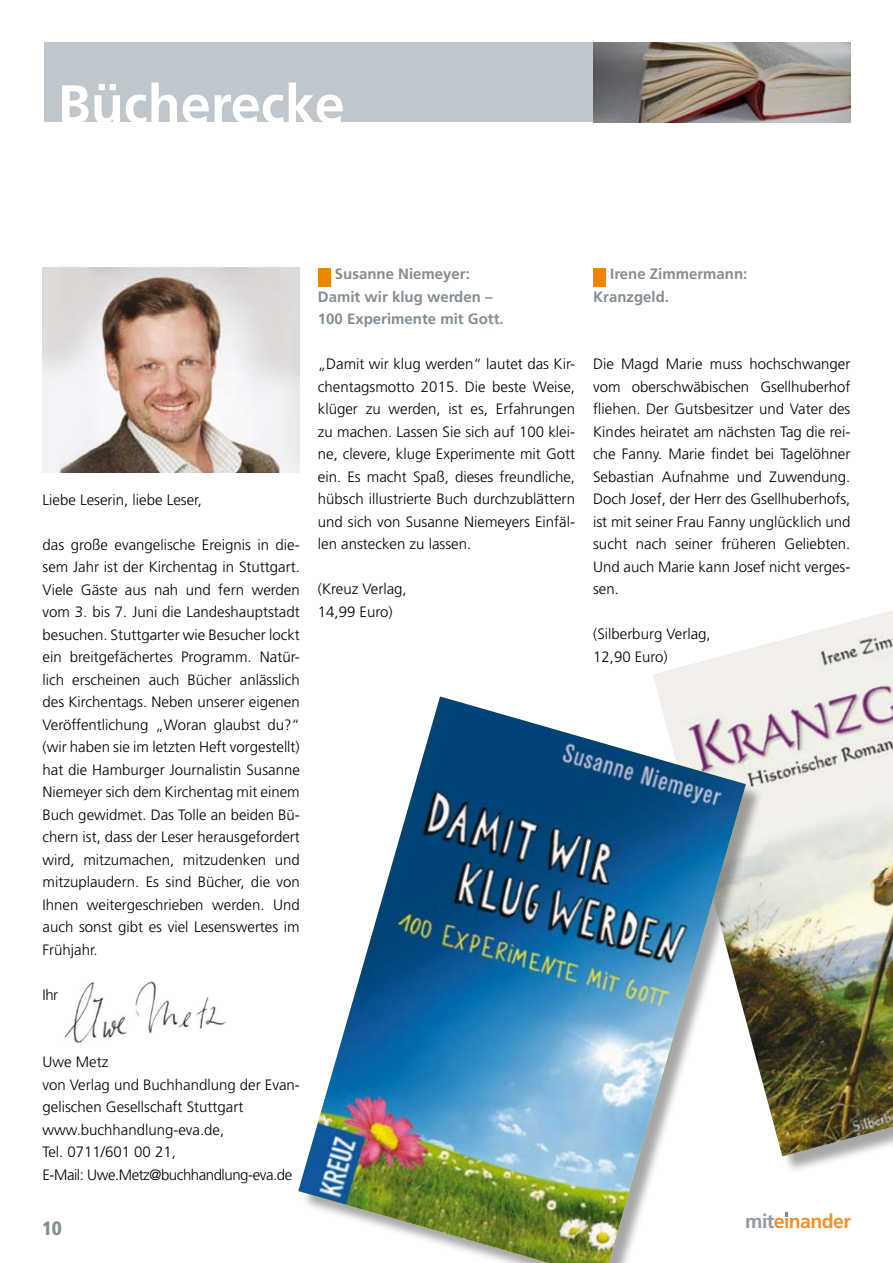
<style>
.page{position:relative;width:893px;height:1263px;background:#fff}
.page>*{position:absolute;margin:0;border:0;box-sizing:border-box;transform-origin:0 0}
.t1{font:700 54px "Frutiger LT Std";color:#fff}
.t2{font:700 19.5px "Frutiger LT Std";letter-spacing:-.03em;color:#f19127}
.t3{font:900 condensed 19.35px "Frutiger LT Std";color:#828d94}
.t4{font:300 15px/22.5px "Frutiger LT Std";color:#000;text-align:justify}
.t5{font:700 15px/22.5px "Frutiger LT Std";color:#828d94}
.s1{color:#8e99a0}
</style>
<div class="page">
<svg style="left:785px;top:1212px;width:3px;height:5px"></svg>
<div style="left:318px;top:268px;width:13px;height:19px;background:#ef8400"></div>
<div style="left:44px;top:43px;width:806px;height:79px;background:#bfc7cc"></div>
<img style="left:593px;top:43px;width:257px;height:79px">
<div style="left:656px;top:594px;width:237px;height:580px;background:#000;opacity:.35"></div>
<img style="left:653px;top:610px;width:240px;height:546px">
<div style="left:593px;top:268px;width:13px;height:19px;background:#ef8400"></div>
<img style="left:43px;top:268px;width:257px;height:204px">
<img style="left:64px;top:981px;width:162px;height:62px">
<div style="left:301px;top:699px;width:462px;height:564px;background:#000;opacity:.35"></div>
<img style="left:298px;top:696px;width:448px;height:567px">
<h1 class="t1" style="left:58px;top:73px;width:289px">Bücherecke</h1>
<p class="t4" style="left:43px;top:488px;width:161px">Liebe Leserin, liebe Leser,</p>
<p class="t4" style="left:43px;top:533px;width:259px">das große evangelische Ereignis in die&shy;sem Jahr ist der Kirchentag in Stuttgart.<br>Viele Gäste aus nah und fern werden vom 3. bis 7. Juni die Landeshauptstadt besuchen. Stuttgarter wie Besucher lockt ein breitgefächertes Programm. Natür&shy;lich erscheinen auch Bücher anlässlich des Kirchentags. Neben unserer eigenen Veröffentlichung „Woran glaubst du?“ (wir haben sie im letzten Heft vorgestellt) hat die Hamburger Journalistin Susanne Niemeyer sich dem Kirchentag mit einem Buch gewidmet. Das Tolle an beiden Bü&shy;chern ist, dass der Leser herausgefordert wird, mitzumachen, mitzudenken und mitzuplaudern. Es sind Bücher, die von Ihnen weitergeschrieben werden. Und auch sonst gibt es viel Lesenswertes im Frühjahr.</p>
<p class="t4" style="left:43px;top:983px;width:17px">Ihr</p>
<p class="t5" style="left:318px;top:263px;width:187px;text-indent:17px">Susanne Niemeyer:<br>Damit wir klug werden –<br>100 Experimente mit Gott.</p>
<p class="t4" style="left:318px;top:353px;width:259px">„Damit wir klug werden“ lautet das Kir&shy;chentagsmotto 2015. Die beste Weise, klüger zu werden, ist es, Erfahrungen zu machen. Lassen Sie sich auf 100 klei&shy;ne, clevere, kluge Experimente mit Gott ein. Es macht Spaß, dieses freundliche, hübsch illustrierte Buch durchzublättern und sich von Susanne Niemeyers Einfäl&shy;len anstecken zu lassen.</p>
<p class="t4" style="left:318px;top:578px;width:90px">(Kreuz Verlag,<br>14,99 Euro)</p>
<p class="t5" style="left:593px;top:263px;width:156px;text-indent:17px">Irene Zimmermann:<br>Kranzgeld.</p>
<p class="t4" style="left:593px;top:353px;width:259px">Die Magd Marie muss hochschwanger vom oberschwäbischen Gsellhuberhof fliehen. Der Gutsbesitzer und Vater des Kindes heiratet am nächsten Tag die rei&shy;che Fanny. Marie findet bei Tagelöhner Sebastian Aufnahme und Zuwendung.<br>Doch Josef, der Herr des Gsellhuberhofs, ist mit seiner Frau Fanny unglücklich und sucht nach seiner früheren Geliebten.<br>Und auch Marie kann Josef nicht verges&shy;sen.</p>
<p class="t4" style="left:593px;top:623px;width:119px">(Silberburg Verlag,<br>12,90 Euro)</p>
<p class="t4" style="left:43px;top:1051px;width:259px;text-align:left">Uwe Metz<br>von Verlag und Buchhandlung der Evan&shy;gelischen Gesellschaft Stuttgart www.buchhandlung-eva.de,<br>Tel. 0711/601 00 21,<br>E-Mail: Uwe.Metz@buchhandlung-eva.de</p>
<p class="t3" style="left:42px;top:1216px;width:21px">10</p>
<h2 class="t2" style="left:745px;top:1210px;width:107px"><span class="s1">mit</span>einander</h2>
</div>
